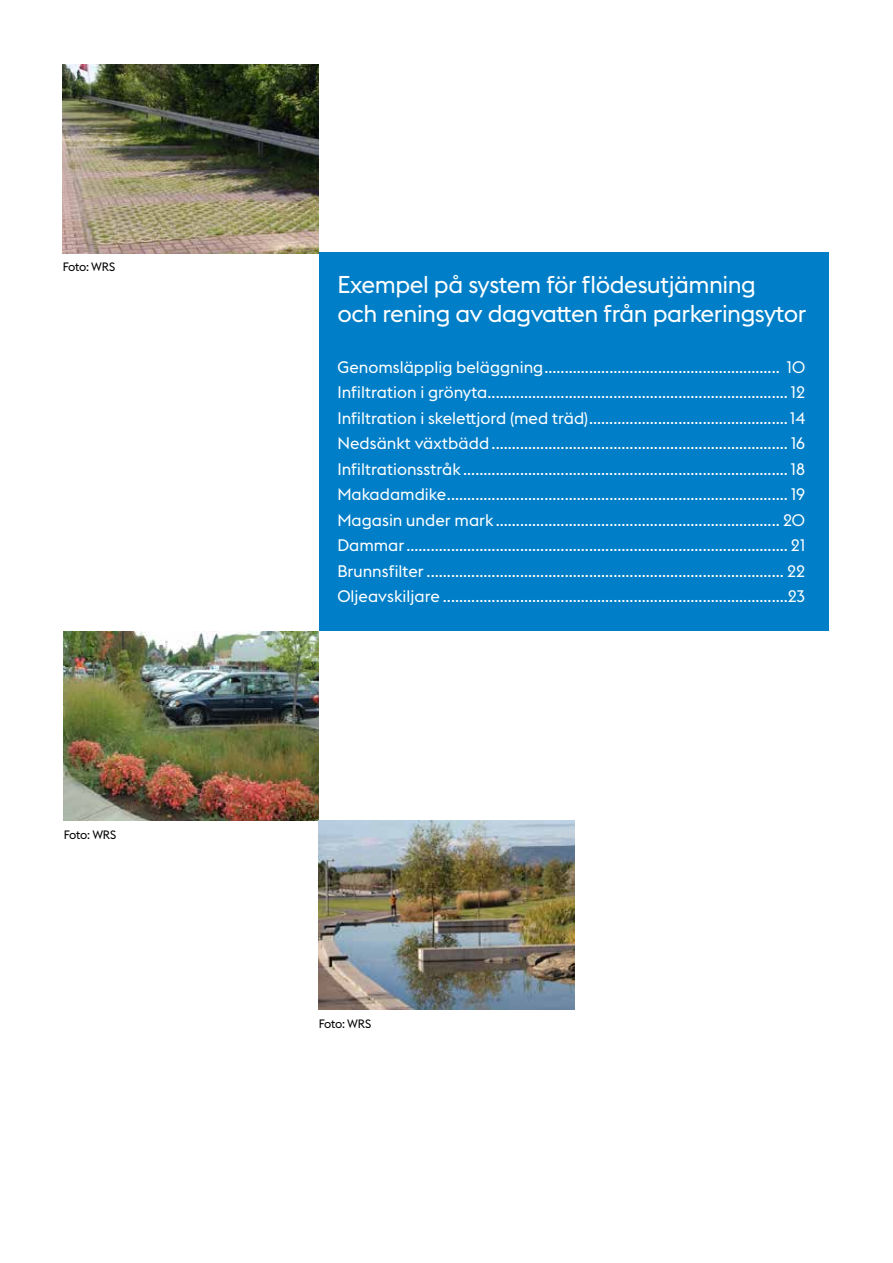
<style>
.page{position:relative;width:893px;height:1263px;background:#fff}
.page>*{position:absolute;margin:0;border:0;box-sizing:border-box;transform-origin:0 0}
.t1{font:24px/28.8px "Stockholm Type";letter-spacing:-.02em;color:#fff}
.t2{font:16.5px/25.5px "Stockholm Type";color:#fff;text-align:justify}
.t3{font:12px "Stockholm Type";letter-spacing:-.02em;color:#000}
</style>
<div class="page">
<div style="left:319px;top:252px;width:510px;height:379px;background:#007fc8"></div>
<img style="left:63px;top:64px;width:255px;height:189px">
<img style="left:64px;top:631px;width:255px;height:190px">
<img style="left:319px;top:821px;width:255px;height:189px">
<p class="t3" style="left:63px;top:259px;width:54px">Foto: WRS</p>
<p class="t3" style="left:64px;top:826px;width:54px">Foto: WRS</p>
<h1 class="t1" style="left:337px;top:269px;width:471px">Exempel på system för flödesutjämning<br>och rening av dagvatten från parkeringsytor</h1>
<p class="t2" style="left:337px;top:353px;width:469px">Genomsläpplig beläggning.......................................................... 10<br>Infiltration i grönyta.......................................................................... 12<br>Infiltration i skelettjord (med träd).................................................14<br>Nedsänkt växtbädd......................................................................... 16<br>Infiltrationsstråk ................................................................................ 18<br>Makadamdike.................................................................................... 19<br>Magasin under mark...................................................................... 20<br>Dammar.............................................................................................. 21<br>Brunnsfilter ........................................................................................ 22<br>Oljeavskiljare .....................................................................................23</p>
<p class="t3" style="left:319px;top:1016px;width:54px">Foto: WRS</p>
</div>
